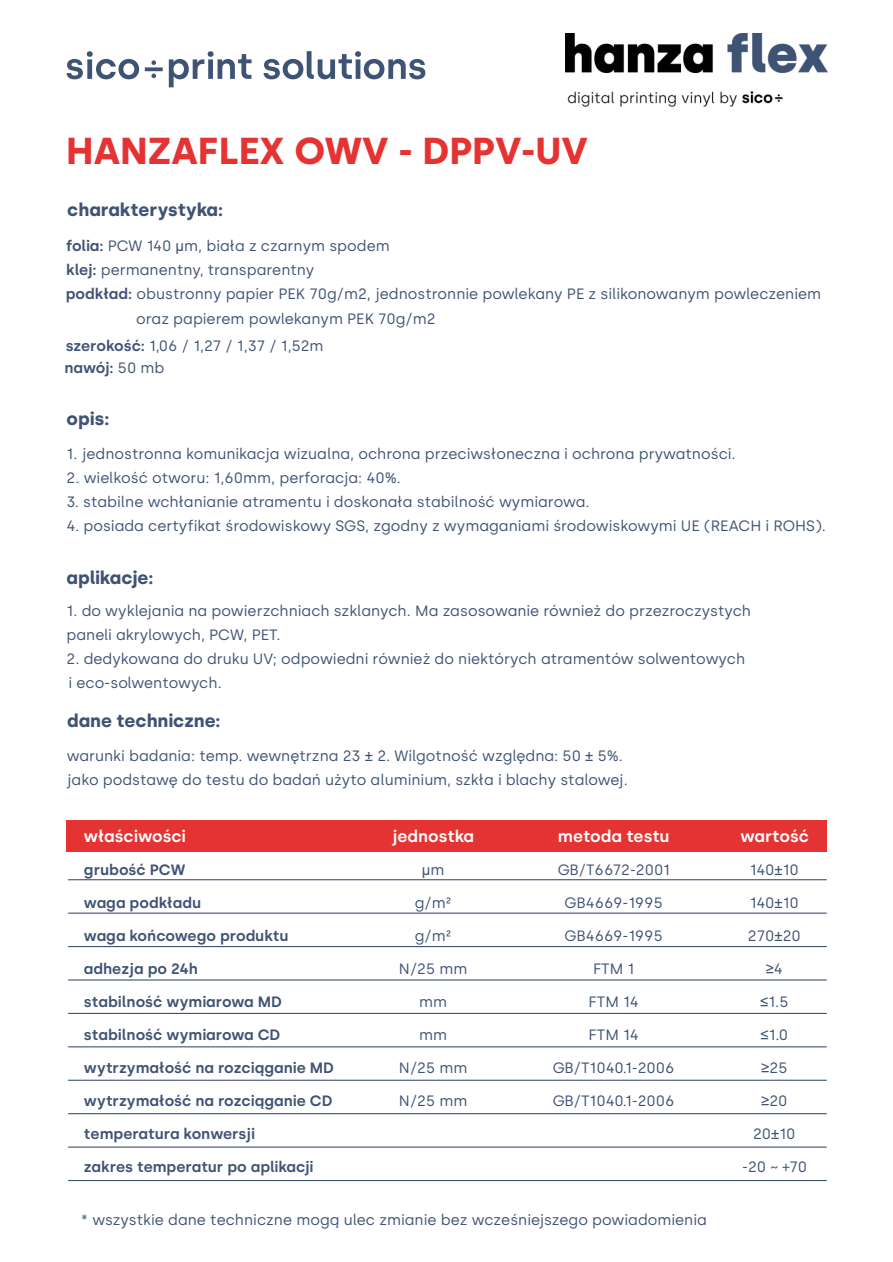
<style>
.page{position:relative;width:893px;height:1262px;background:#fff}
.page>*{position:absolute;margin:0;border:0;box-sizing:border-box;transform-origin:0 0}
.t1{font:700 37.5px "Silka";color:#e53333}
.t2{font:700 18px "Silka";color:#3f5374}
.t3{font:600 16.5px "Silka";color:#fff}
.t4{font:15px/33px "Silka";color:#3f5374;text-align:center}
.t5{font:600 15px/33px "Silka";color:#3f5374}
.t6{font:15px "Arial";color:#3f5374}
.s1{font-weight:600}
.s2{font-family:"Arial"}
.s3{font-family:"Silka"}
</style>
<div class="page">
<div style="left:67px;top:820px;width:759px;height:31px;background:#e53333"></div>
<hr style="left:68px;top:879px;width:758px;height:1px;background:#3f5374">
<hr style="left:68px;top:912px;width:758px;height:1px;background:#3f5374">
<hr style="left:68px;top:946px;width:758px;height:1px;background:#3f5374">
<hr style="left:68px;top:979px;width:758px;height:1px;background:#3f5374">
<hr style="left:68px;top:1113px;width:758px;height:1px;background:#3f5374">
<hr style="left:68px;top:1146px;width:758px;height:1px;background:#3f5374">
<hr style="left:68px;top:1180px;width:758px;height:1px;background:#3f5374">
<hr style="left:68px;top:1079px;width:758px;height:1px;background:#3f5374">
<hr style="left:68px;top:1012px;width:758px;height:2px;background:#3f5374">
<hr style="left:68px;top:1046px;width:758px;height:1px;background:#3f5374">
<svg style="left:67px;top:51px;width:72px;height:28px"></svg>
<svg style="left:169px;top:51px;width:82px;height:36px"></svg>
<svg style="left:263px;top:51px;width:162px;height:28px"></svg>
<svg style="left:145px;top:60px;width:18px;height:18px"></svg>
<img style="left:565px;top:34px;width:262px;height:73px">
<h1 class="t1" style="left:66px;top:128px;width:523px">HANZAFLEX OWV - DPPV-UV</h1>
<p class="t2" style="left:67px;top:199px;width:157px">charakterystyka:</p>
<p class="t4" style="left:66px;top:229px;width:325px"><span class="s1">folia:</span> PCW 140 <span class="s2">µ</span>m, biała z czarnym spodem</p>
<p class="t4" style="left:66px;top:253px;width:250px"><span class="s1">klej:</span> permanentny, transparentny</p>
<p class="t4" style="left:66px;top:277px;width:757px"><span class="s1">podkład:</span> obustronny papier PEK 70g/m2, jednostronnie powlekany PE z silikonowanym powleczeniem</p>
<p class="t4" style="left:136px;top:302px;width:301px">oraz papierem powlekanym PEK 70g/m2</p>
<p class="t4" style="left:64px;top:334px;width:260px;line-height:22.6px;text-align:left"><span class="s1">szerokość:</span> 1,06 / 1,27 / 1,37 / 1,52m <span class="s1">nawój:</span> 50 mb</p>
<p class="t2" style="left:67px;top:408px;width:44px">opis:</p>
<p class="t4" style="left:67px;top:437px;width:670px">1. jednostronna komunikacja wizualna, ochrona przeciwsłoneczna i ochrona prywatności.</p>
<p class="t4" style="left:67px;top:461px;width:336px">2. wielkość otworu: 1,60mm, perforacja: 40%.</p>
<p class="t4" style="left:67px;top:485px;width:524px">3. stabilne wchłanianie atramentu i doskonała stabilność wymiarowa.</p>
<p class="t4" style="left:67px;top:509px;width:761px">4. posiada certyfikat środowiskowy SGS, zgodny z wymaganiami środowiskowymi UE (REACH i ROHS).</p>
<p class="t2" style="left:67px;top:566px;width:88px">aplikacje:</p>
<p class="t4" style="left:67px;top:598px;width:686px;line-height:24px;text-align:left">1. do wyklejania na powierzchniach szklanych. Ma zasosowanie również do przezroczystych paneli akrylowych, PCW, PET.</p>
<p class="t4" style="left:67px;top:646px;width:680px;line-height:24.2px;text-align:left">2. dedykowana do druku UV; odpowiedni również do niektórych atramentów solwentowych i eco-solwentowych.</p>
<p class="t2" style="left:67px;top:710px;width:155px">dane techniczne:</p>
<p class="t4" style="left:67px;top:743px;width:562px;line-height:24px;text-align:left">warunki badania: temp. wewnętrzna 23 <span class="s2">±</span> 2. Wilgotność względna: 50 <span class="s2">±</span> 5%. jako podstawę do testu do badań użyto aluminium, szkła i blachy stalowej.</p>
<p class="t3" style="left:84px;top:826px;width:103px">właściwości</p>
<p class="t3" style="left:392px;top:826px;width:83px">jednostka</p>
<p class="t3" style="left:558px;top:826px;width:113px">metoda testu</p>
<p class="t3" style="left:740px;top:826px;width:70px">wartość</p>
<p class="t6" style="left:422px;top:863px;width:24px">μ<span class="s3">m</span></p>
<p class="t4" style="left:399px;top:886px;width:70px">g/m² g/m²<br>N/25 mm</p>
<p class="t4" style="left:399px;top:985px;width:70px">mm<br>mm<br>N/25 mm</p>
<p class="t4" style="left:399px;top:1084px;width:70px">N/25 mm</p>
<p class="t5" style="left:84px;top:853px;width:103px">grubość PCW</p>
<p class="t5" style="left:84px;top:886px;width:206px">waga podkładu<br>waga końcowego produktu adhezja po 24h</p>
<p class="t5" style="left:84px;top:985px;width:251px">stabilność wymiarowa MD stabilność wymiarowa CD wytrzymałość na rozciąganie MD</p>
<p class="t5" style="left:84px;top:1084px;width:250px">wytrzymałość na rozciąganie CD temperatura konwersji<br>zakres temperatur po aplikacji</p>
<p class="t4" style="left:557px;top:853px;width:114px">GB/T6672-2001</p>
<p class="t4" style="left:564px;top:886px;width:100px">GB4669-1995<br>GB4669-1995<br>FTM 1</p>
<p class="t4" style="left:552px;top:985px;width:123px">FTM 14<br>FTM 14<br>GB/T1040.1-2006</p>
<p class="t4" style="left:552px;top:1084px;width:123px">GB/T1040.1-2006</p>
<p class="t4" style="left:749px;top:853px;width:50px">140<span class="s2">±</span>10</p>
<p class="t4" style="left:748px;top:886px;width:54px;text-align:left">140<span class="s2">±</span>10<br>270<span class="s2">±</span>20</p>
<p class="t6" style="left:765px;top:962px;width:19px">≥<span class="s3">4</span></p>
<p class="t4" style="left:760px;top:985px;width:30px;text-align:justify"><span class="s2">≤</span>1.5 <span class="s2">≤</span>1.0 <span class="s2">≥</span>25</p>
<p class="t4" style="left:742px;top:1084px;width:67px"><span class="s2">≥</span>20<br>20<span class="s2">±</span>10 -20 ~ +70</p>
<p class="t4" style="left:81px;top:1203px;width:627px">* wszystkie dane techniczne mogą ulec zmianie bez wcześniejszego powiadomienia</p>
</div>
